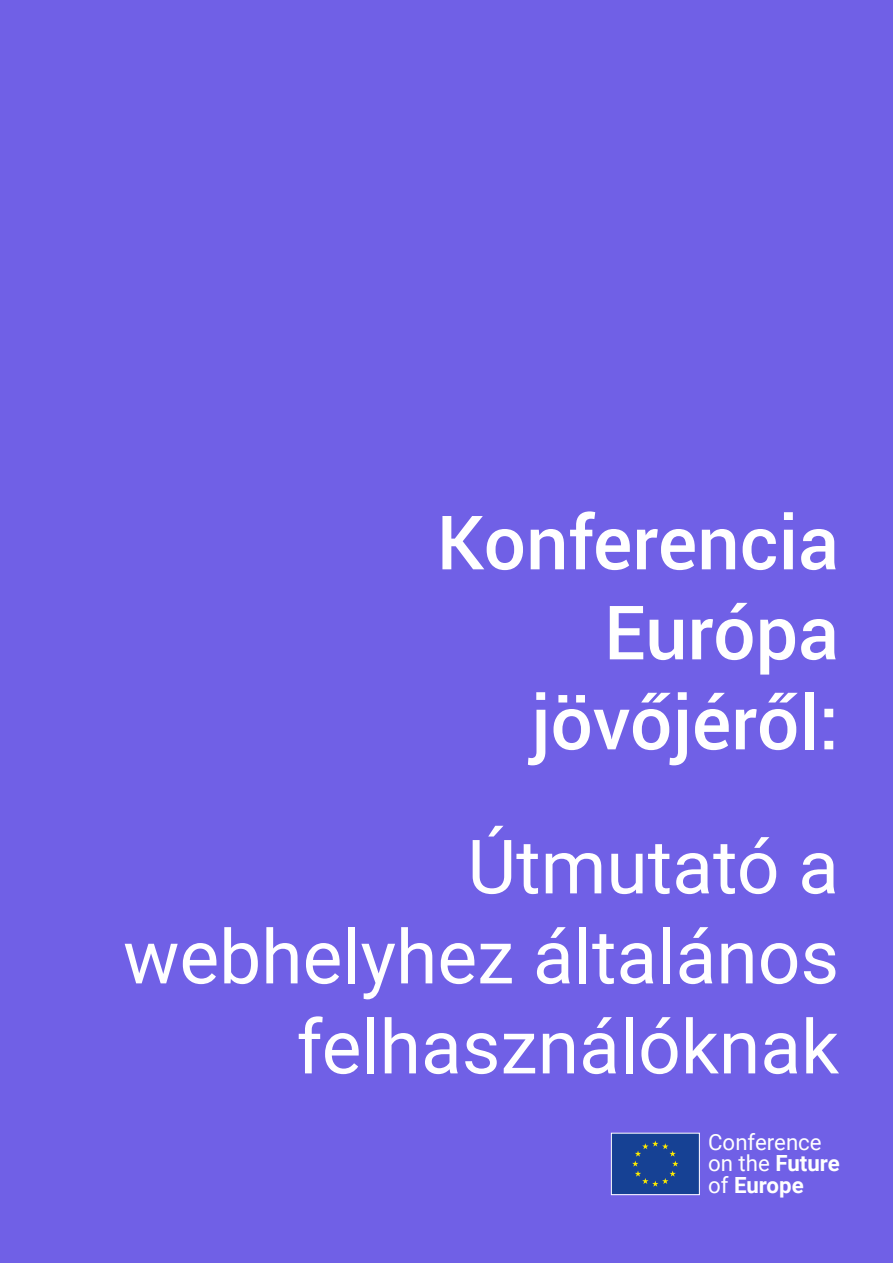
<style>
.page{position:relative;width:893px;height:1263px;background:#7060e6}
.page>*{position:absolute;margin:0;border:0;box-sizing:border-box;transform-origin:0 0}
.t1{font:75px/90px "Roboto";color:#fff;text-align:right}
.t2{font:500 75px/90px "Roboto";color:#fff;text-align:right}
.t3{font:22.2px/21.3px "Roboto";color:#fff}
.s1{font-weight:700}
</style>
<div class="page">
<div style="left:611px;top:1134px;width:88px;height:60px;background:#164194"></div>
<svg style="left:632px;top:1140px;width:46px;height:47px"></svg>
<div style="left:611px;top:1133px;width:89px;height:62px;border:1px solid #fff"></div>
<p class="t2" style="left:437px;top:495px;width:404px">Konferencia<br>Európa jövőjéről:</p>
<p class="t1" style="left:123px;top:819px;width:718px">Útmutató a webhelyhez általános felhasználóknak</p>
<p class="t3" style="left:708px;top:1130px;width:133px">Conference on the <span class="s1">Future </span>of <span class="s1">Europe</span></p>
</div>
